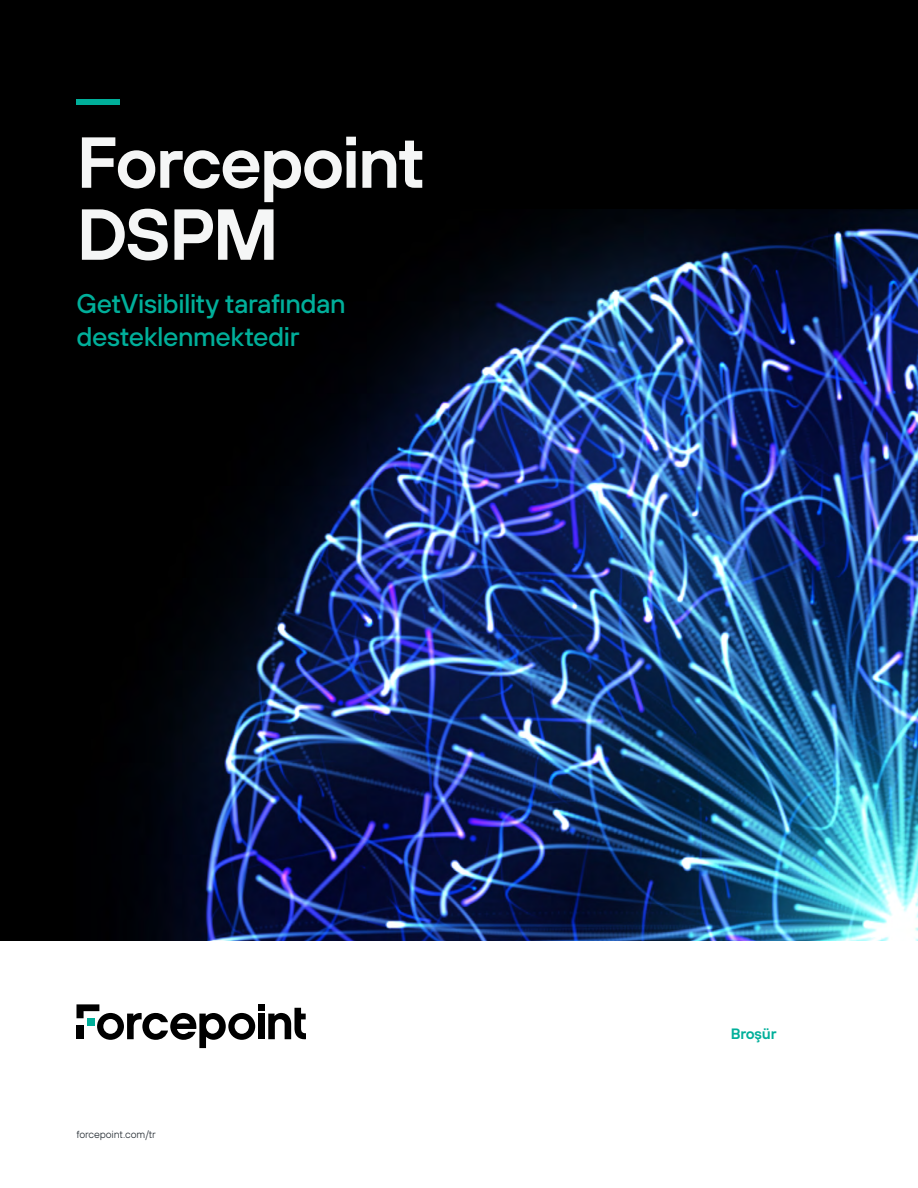
<style>
.page{position:relative;width:918px;height:1188px;background:#fff}
.page>*{position:absolute;margin:0;border:0;box-sizing:border-box;transform-origin:0 0}
.t1{font:600 72px/72px "FP Sans";letter-spacing:-.035em;color:#f5f6f6}
.t2{font:500 27px/33px "FP Sans";letter-spacing:-.015em;color:#00af9a}
.t3{font:600 15px "FP Sans";letter-spacing:-.015em;color:#00af9a}
.t4{font:300 10.5px "FP Sans";letter-spacing:-.01em;color:#1d252c}
</style>
<div class="page">
<div style="left:258px;top:1004px;width:7px;height:7px;background:#000"></div>
<div style="left:258px;top:1014px;width:7px;height:25px;background:#000"></div>
<svg style="left:268px;top:1008px;width:38px;height:32px"></svg>
<svg style="left:76px;top:1004px;width:179px;height:44px"></svg>
<div style="left:0;top:0;width:918px;height:940px;background:#000"></div>
<img style="left:144px;top:209px;width:774px;height:731px">
<div style="left:76px;top:99px;width:44px;height:5px;background:#00af9a"></div>
<h1 class="t1" style="left:76px;top:124px;width:351px">Forcepoint<br>DSPM</h1>
<p class="t2" style="left:76px;top:287px;width:271px">GetVisibility tarafından desteklenmektedir</p>
<p class="t4" style="left:76px;top:1128px;width:81px">forcepoint.com/tr</p>
<p class="t3" style="left:731px;top:1024px;width:47px">Broşür</p>
</div>
